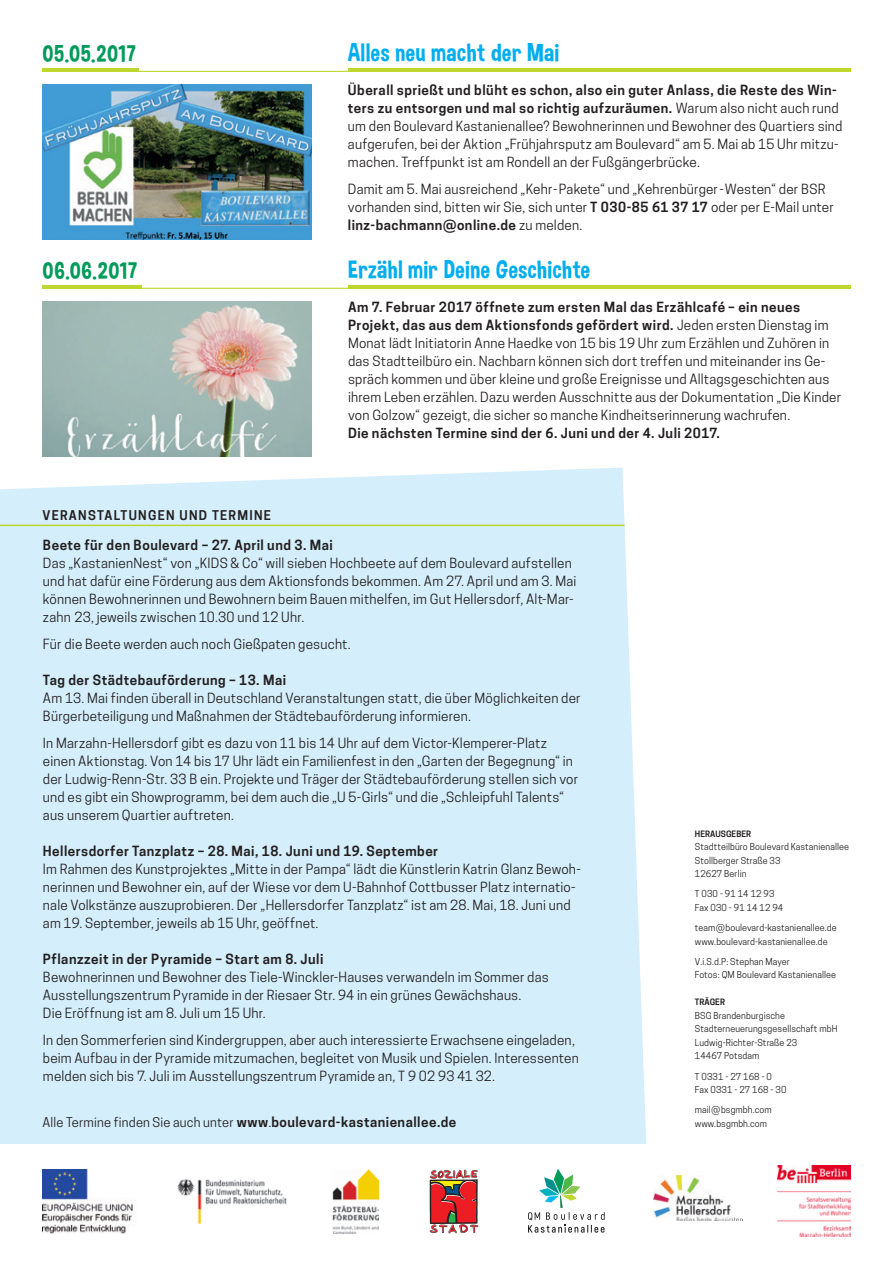
<style>
.page{position:relative;width:893px;height:1263px;background:#fff}
.page>*{position:absolute;margin:0;border:0;box-sizing:border-box;transform-origin:0 0}
.t1{font:25.5px "Dimbo";letter-spacing:.025em;color:#00aeef}
.t2{font:23.7px "Dimbo";letter-spacing:.04em;color:#009a5a}
.Copytext{font:13.2px/18px "Cooper Hewitt";letter-spacing:.015em;color:#231f20}
.Copytext-2{font:12.6px "Cooper Hewitt";letter-spacing:.015em;color:#231f20}
.t3{font:600 12.6px "Cooper Hewitt";letter-spacing:.1em;color:#231f20}
.t4{font:9px "Cooper Hewitt";letter-spacing:.01em;color:#231f20}
.t5{font:600 8.25px "Cooper Hewitt";letter-spacing:.01em;color:#231f20}
.s1{font-weight:600}
.s2{font-weight:600;font-size:13.2px}
</style>
<div class="page">
<div style="left:0;top:467px;width:646px;height:677px;background:#d4effb"></div>
<hr style="left:0;top:525px;width:648px;height:1px;background:#bed630">
<img style="left:43px;top:1169px;width:90px;height:65px">
<img style="left:177px;top:1179px;width:109px;height:45px">
<img style="left:333px;top:1170px;width:45px;height:63px">
<svg style="left:430px;top:1170px;width:48px;height:63px;background:#bd5551"></svg>
<img style="left:654px;top:1175px;width:88px;height:46px">
<img style="left:777px;top:1165px;width:73px;height:71px">
<svg style="left:528px;top:1169px;width:77px;height:64px"></svg>
<img style="left:43px;top:85px;width:269px;height:154px">
<img style="left:43px;top:302px;width:269px;height:154px">
<hr style="left:43px;top:71px;width:806px;height:1px;background:#bed630">
<hr style="left:43px;top:68px;width:96px;height:4px;background:#bed630">
<hr style="left:348px;top:68px;width:502px;height:4px;background:#bed630">
<hr style="left:43px;top:288px;width:807px;height:1px;background:#bed630">
<hr style="left:43px;top:285px;width:99px;height:4px;background:#bed630">
<hr style="left:348px;top:285px;width:502px;height:4px;background:#bed630">
<p class="t2" style="left:43px;top:40px;width:95px">05.05.2017</p>
<p class="t2" style="left:43px;top:256px;width:96px">06.06.2017</p>
<p class="t3" style="left:43px;top:508px;width:230px">VERANSTALTUNGEN UND TERMINE</p>
<p class="t1" style="left:348px;top:37px;width:213px">Alles neu macht der Mai</p>
<p class="Copytext" style="left:348px;top:81px;width:496px"><span class="s1">Überall sprießt und blüht es schon, also ein guter Anlass, die Reste des Win&shy;ters zu entsorgen und mal so richtig aufzuräumen.</span> Warum also nicht auch rund um den Boulevard Kastanienallee? Bewohnerinnen und Bewohner des Quartiers sind aufgerufen, bei der Aktion „Frühjahrsputz am Boulevard“ am 5. Mai ab 15 Uhr mitzu&shy;machen. Treffpunkt ist am Rondell an der Fußgängerbrücke.</p>
<p class="Copytext" style="left:348px;top:180px;width:487px">Damit am 5. Mai ausreichend „Kehr-Pakete“ und „Kehrenbürger-Westen“ der BSR vorhanden sind, bitten wir Sie, sich unter <span class="s1">T 030-85 61 37 17</span> oder per E-Mail unter <span class="s1">linz-bachmann@online.de</span> zu melden.</p>
<p class="t1" style="left:348px;top:254px;width:244px">Erzähl mir Deine Geschichte</p>
<p class="Copytext" style="left:348px;top:298px;width:495px"><span class="s1">Am 7. Februar 2017 öffnete zum ersten Mal das Erzählcafé – ein neues Projekt, das aus dem Aktionsfonds gefördert wird.</span> Jeden ersten Dienstag im Monat lädt Initiatorin Anne Haedke von 15 bis 19 Uhr zum Erzählen und Zuhören in das Stadtteilbüro ein. Nachbarn können sich dort treffen und miteinander ins Ge&shy;spräch kommen und über kleine und große Ereignisse und Alltagsgeschichten aus ihrem Leben erzählen. Dazu werden Ausschnitte aus der Dokumentation „Die Kinder von Golzow“ gezeigt, die sicher so manche Kindheitserinnerung wachrufen.<br><span class="s1">Die nächsten Termine sind der 6. Juni und der 4. Juli 2017.</span></p>
<p class="Copytext" style="left:43px;top:536px;width:535px"><span class="s1">Beete für den Boulevard – 27. April und 3. Mai<br></span>Das „KastanienNest“ von „KIDS &amp; Co“ will sieben Hochbeete auf dem Boulevard aufstellen und hat dafür eine Förderung aus dem Aktionsfonds bekommen. Am 27. April und am 3. Mai können Bewohnerinnen und Bewohnern beim Bauen mithelfen, im Gut Hellersdorf, Alt-Mar&shy;zahn 23, jeweils zwischen 10.30 und 12 Uhr.</p>
<p class="Copytext" style="left:43px;top:635px;width:309px">Für die Beete werden auch noch Gießpaten gesucht.</p>
<p class="Copytext" style="left:43px;top:671px;width:539px"><span class="s1">Tag der Städtebauförderung – 13. Mai<br></span>Am 13. Mai finden überall in Deutschland Veranstaltungen statt, die über Möglichkeiten der<br>Bürgerbeteiligung und Maßnahmen der Städtebauförderung informieren.</p>
<p class="Copytext" style="left:43px;top:734px;width:537px">In Marzahn-Hellersdorf gibt es dazu von 11 bis 14 Uhr auf dem Victor-Klemperer-Platz einen Aktionstag. Von 14 bis 17 Uhr lädt ein Familienfest in den „Garten der Begegnung“ in der Ludwig-Renn-Str. 33 B ein. Projekte und Träger der Städtebauförderung stellen sich vor und es gibt ein Showprogramm, bei dem auch die „U 5-Girls“ und die „Schleipfuhl Talents“ aus unserem Quartier auftreten.</p>
<p class="Copytext" style="left:43px;top:842px;width:539px"><span class="s1">Hellersdorfer Tanzplatz – 28. Mai, 18. Juni und 19. September<br></span>Im Rahmen des Kunstprojektes „Mitte in der Pampa“ lädt die Künstlerin Katrin Glanz Bewoh&shy;nerinnen und Bewohner ein, auf der Wiese vor dem U-Bahnhof Cottbusser Platz internatio&shy;nale Volkstänze auszuprobieren. Der „Hellersdorfer Tanzplatz“ ist am 28. Mai, 18. Juni und am 19. September, jeweils ab 15 Uhr, geöffnet.</p>
<p class="Copytext" style="left:43px;top:950px;width:507px"><span class="s1">Pflanzzeit in der Pyramide – Start am 8. Juli<br></span>Bewohnerinnen und Bewohner des Tiele-Winckler-Hauses verwandeln im Sommer das Ausstellungszentrum Pyramide in der Riesaer Str. 94 in ein grünes Gewächshaus.<br>Die Eröffnung ist am 8. Juli um 15 Uhr.</p>
<p class="Copytext" style="left:43px;top:1031px;width:537px">In den Sommerferien sind Kindergruppen, aber auch interessierte Erwachsene eingeladen, beim Aufbau in der Pyramide mitzumachen, begleitet von Musik und Spielen. Interessenten melden sich bis 7. Juli im Ausstellungszentrum Pyramide an, T 9 02 93 41 32.</p>
<p class="Copytext-2" style="left:43px;top:1114px;width:415px">Alle Termine finden Sie auch unter <span class="s2">www</span>.<span class="s2">boulevard-kastanienallee.de</span></p>
<p class="t5" style="left:695px;top:829px;width:58px">HERAUSGEBER</p>
<p class="t4" style="left:695px;top:841px;width:156px">Stadtteilbüro Boulevard Kastanienallee</p>
<p class="t4" style="left:695px;top:855px;width:87px">Stollberger Straße 33</p>
<p class="t4" style="left:695px;top:868px;width:53px">12627 Berlin</p>
<p class="t4" style="left:695px;top:889px;width:81px">T 030 - 91 14 12 93</p>
<p class="t4" style="left:695px;top:902px;width:90px">Fax 030 - 91 14 12 94</p>
<p class="t4" style="left:695px;top:922px;width:143px">team@boulevard-kastanienallee.de</p>
<p class="t4" style="left:695px;top:936px;width:134px">www.boulevard-kastanienallee.de</p>
<p class="t4" style="left:695px;top:956px;width:96px">V.i.S.d.P: Stephan Mayer</p>
<p class="t4" style="left:695px;top:970px;width:143px">Fotos: QM Boulevard Kastanienallee</p>
<p class="t5" style="left:695px;top:997px;width:32px">TRÄGER</p>
<p class="t4" style="left:695px;top:1010px;width:92px">BSG Brandenburgische</p>
<p class="t4" style="left:695px;top:1024px;width:144px">Stadterneuerungsgesellschaft mbH</p>
<p class="t4" style="left:695px;top:1037px;width:104px">Ludwig-Richter-Straße 23</p>
<p class="t4" style="left:695px;top:1051px;width:66px">14467 Potsdam</p>
<p class="t4" style="left:695px;top:1071px;width:79px">T 0331 - 27 168 - 0</p>
<p class="t4" style="left:695px;top:1084px;width:93px">Fax 0331 - 27 168 - 30</p>
<p class="t4" style="left:695px;top:1105px;width:78px">mail@bsgmbh.com</p>
<p class="t4" style="left:695px;top:1118px;width:74px">www.bsgmbh.com</p>
</div>
